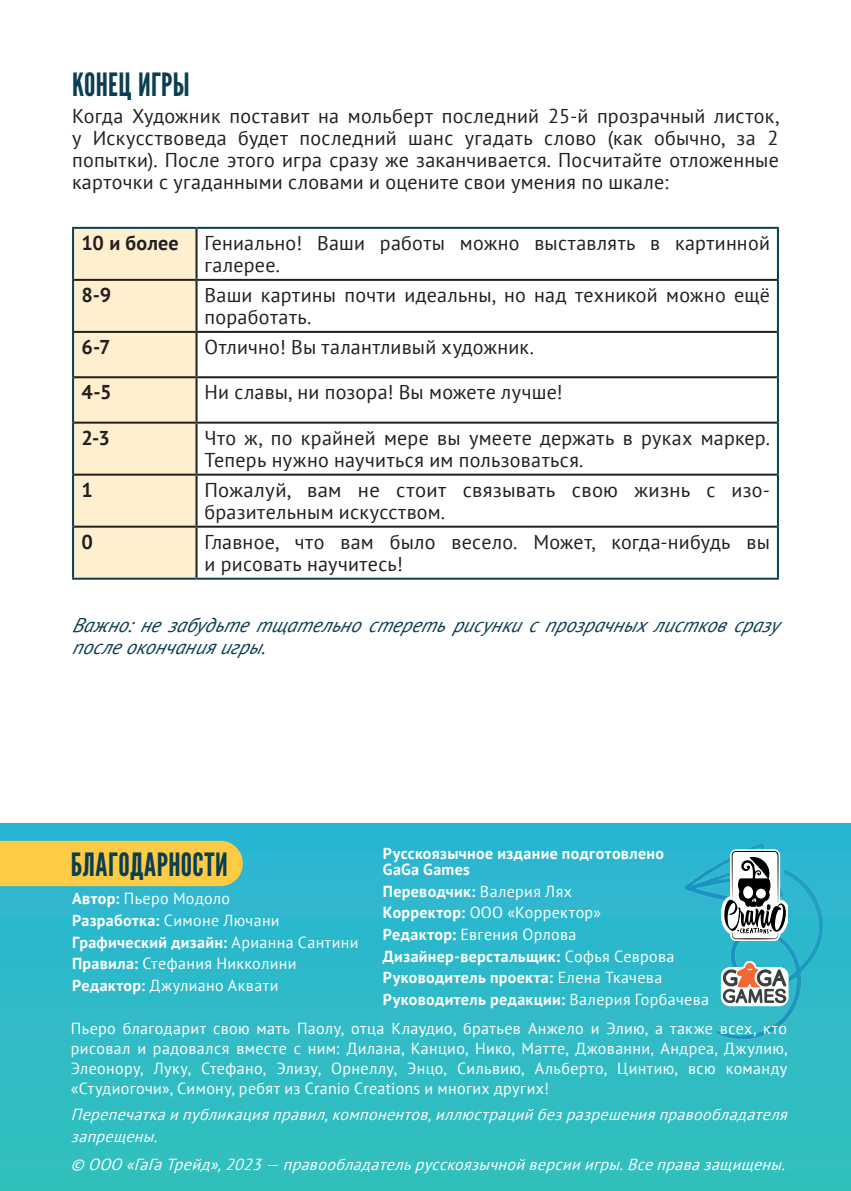
<style>
.page{position:relative;width:851px;height:1191px;background:#fff}
.page>*{position:absolute;margin:0;border:0;box-sizing:border-box;transform-origin:0 0}
.t1{font:32px "League Gothic";letter-spacing:.015em;color:#0b3e51}
.t2{font:20px/22px "PT Sans";letter-spacing:.015em;color:#231f20}
.t3{font:italic 20px/22px "PT Sans";letter-spacing:.005em;color:#0b3e51}
.t4{font:700 20px "PT Sans";letter-spacing:.01em;color:#231f20}
.t5{font:16px/21.6px "PT Sans";letter-spacing:.02em;color:#fff;text-align:justify}
.t6{font:700 16px/21.6px "PT Sans";letter-spacing:.02em;color:#fff}
.t7{font:italic 16px/22px "PT Sans";color:#fff}
.s1{font-weight:700}
.s2{font-weight:400}
</style>
<div class="page">
<div style="left:0;top:823px;width:850px;height:368px;background:#30bbc5"></div>
<img style="left:583px;top:823px;width:267px;height:217px">
<div style="left:0;top:840px;width:243px;height:46px;background:#fecb45"></div>
<div style="left:74px;top:229px;width:121px;height:348px;background:#feefce"></div>
<hr style="left:195px;top:229px;width:2px;height:50px;background:#231f20">
<hr style="left:74px;top:279px;width:122px;height:2px;background:#231f20">
<hr style="left:196px;top:279px;width:580px;height:2px;background:#231f20">
<hr style="left:195px;top:281px;width:2px;height:50px;background:#231f20">
<hr style="left:74px;top:331px;width:122px;height:2px;background:#231f20">
<hr style="left:196px;top:331px;width:580px;height:2px;background:#231f20">
<hr style="left:195px;top:333px;width:2px;height:43px;background:#231f20">
<hr style="left:74px;top:376px;width:122px;height:2px;background:#231f20">
<hr style="left:196px;top:376px;width:580px;height:2px;background:#231f20">
<hr style="left:195px;top:378px;width:2px;height:43px;background:#231f20">
<hr style="left:74px;top:421px;width:122px;height:2px;background:#231f20">
<hr style="left:196px;top:421px;width:580px;height:2px;background:#231f20">
<hr style="left:195px;top:423px;width:2px;height:50px;background:#231f20">
<hr style="left:74px;top:473px;width:122px;height:2px;background:#231f20">
<hr style="left:196px;top:473px;width:580px;height:2px;background:#231f20">
<hr style="left:195px;top:475px;width:2px;height:50px;background:#231f20">
<hr style="left:74px;top:525px;width:122px;height:2px;background:#231f20">
<hr style="left:196px;top:525px;width:580px;height:2px;background:#231f20">
<hr style="left:195px;top:527px;width:2px;height:50px;background:#231f20">
<hr style="left:72px;top:227px;width:124px;height:2px;background:#0b3e51">
<hr style="left:72px;top:229px;width:2px;height:51px;background:#0b3e51">
<hr style="left:196px;top:227px;width:582px;height:2px;background:#0b3e51">
<hr style="left:776px;top:229px;width:2px;height:51px;background:#0b3e51">
<hr style="left:72px;top:280px;width:2px;height:52px;background:#0b3e51">
<hr style="left:776px;top:280px;width:2px;height:52px;background:#0b3e51">
<hr style="left:72px;top:332px;width:2px;height:45px;background:#0b3e51">
<hr style="left:776px;top:332px;width:2px;height:45px;background:#0b3e51">
<hr style="left:72px;top:377px;width:2px;height:45px;background:#0b3e51">
<hr style="left:776px;top:377px;width:2px;height:45px;background:#0b3e51">
<hr style="left:72px;top:422px;width:2px;height:52px;background:#0b3e51">
<hr style="left:776px;top:422px;width:2px;height:52px;background:#0b3e51">
<hr style="left:72px;top:474px;width:2px;height:52px;background:#0b3e51">
<hr style="left:776px;top:474px;width:2px;height:52px;background:#0b3e51">
<hr style="left:72px;top:526px;width:2px;height:51px;background:#0b3e51">
<hr style="left:776px;top:526px;width:2px;height:51px;background:#0b3e51">
<hr style="left:72px;top:577px;width:124px;height:2px;background:#0b3e51">
<hr style="left:196px;top:577px;width:582px;height:2px;background:#0b3e51">
<svg style="left:720px;top:849px;width:67px;height:92px;background:#8da6ab"></svg>
<svg style="left:720px;top:961px;width:68px;height:45px;background:#a8adaa"></svg>
<p class="t1" style="left:72px;top:66px;width:119px">КОНЕЦ ИГРЫ</p>
<p class="t2" style="left:72px;top:105px;width:708px;text-align:justify">Когда Художник поставит на мольберт последний 25-й прозрачный листок, у Искусствоведа будет последний шанс угадать слово (как обычно, за 2 попытки). После этого игра сразу же заканчивается. Посчитайте отложенные карточки с угаданными словами и оцените свои умения по шкале:</p>
<p class="t4" style="left:81px;top:229px;width:99px">10 и более</p>
<p class="t2" style="left:204px;top:231px;width:567px">Гениально! Ваши работы можно выставлять в картинной галерее.</p>
<p class="t4" style="left:81px;top:281px;width:32px">8-9</p>
<p class="t2" style="left:204px;top:283px;width:566px">Ваши картины почти идеальны, но над техникой можно ещё поработать.</p>
<p class="t4" style="left:81px;top:333px;width:31px">6-7</p>
<p class="t2" style="left:204px;top:335px;width:331px">Отлично! Вы талантливый художник.</p>
<p class="t4" style="left:81px;top:379px;width:32px">4-5</p>
<p class="t2" style="left:204px;top:381px;width:359px">Ни славы, ни позора! Вы можете лучше!</p>
<p class="t4" style="left:81px;top:424px;width:31px">2-3</p>
<p class="t2" style="left:204px;top:426px;width:566px">Что ж, по крайней мере вы умеете держать в руках маркер.<br>Теперь нужно научиться им пользоваться.</p>
<p class="t4" style="left:81px;top:476px;width:14px">1</p>
<p class="t2" style="left:204px;top:478px;width:567px">Пожалуй, вам не стоит связывать свою жизнь с изо&shy;бразительным искусством.</p>
<p class="t4" style="left:81px;top:528px;width:14px">0</p>
<p class="t2" style="left:204px;top:530px;width:566px">Главное, что вам было весело. Может, когда-нибудь вы и рисовать научитесь!</p>
<p class="t3" style="left:72px;top:613px;width:708px">Важно: не забудьте тщательно стереть рисунки с прозрачных листков сразу послеокончанияигры.</p>
<p class="t1" style="left:71px;top:846px;width:158px">БЛАГОДАРНОСТИ</p>
<p class="t5" style="left:72px;top:887px;width:288px;text-align:left"><span class="s1">Автор:</span> Пьеро Модоло<br><span class="s1">Разработка:</span> Симоне Лючани<br><span class="s1">Графический дизайн:</span> Арианна Сантини<br><span class="s1">Правила:</span> Стефания Никколини<br><span class="s1">Редактор:</span> Джулиано Аквати</p>
<p class="t6" style="left:383px;top:845px;width:282px;line-height:16px">Русскоязычное издание подготовлено<br>GaGa Games</p>
<p class="t6" style="left:383px;top:880px;width:327px">Переводчик: <span class="s2">Валерия Лях<br></span>Корректор: <span class="s2">ООО «Корректор»<br></span>Редактор: <span class="s2">Евгения Орлова </span>Дизайнер-верстальщик: <span class="s2">Софья Севрова </span>Руководитель проекта: <span class="s2">Елена Ткачева </span>Руководитель редакции: <span class="s2">Валерия Горбачева</span></p>
<p class="t5" style="left:71px;top:1017px;width:717px;line-height:20px">Пьеро благодарит свою мать Паолу, отца Клаудио, братьев Анжело и Элию, а также всех, кто рисовал и радовался вместе с ним: Дилана, Канцио, Нико, Матте, Джованни, Андреа, Джулию, Элеонору, Луку, Стефано, Элизу, Орнеллу, Энцо, Сильвию, Альберто, Цинтию, всю команду «Студиогочи», Симону, ребят из Cranio Creations и многих других!</p>
<p class="t7" style="left:71px;top:1103px;width:722px">Перепечаткаипубликацияправил,компонентов,иллюстрацийбезразрешенияправообладателя запрещены.</p>
<p class="t7" style="left:71px;top:1152px;width:720px">© ООО «ГаГаТрейд»,2023— правообладательрусскоязычнойверсииигры.Всеправазащищены.</p>
</div>
